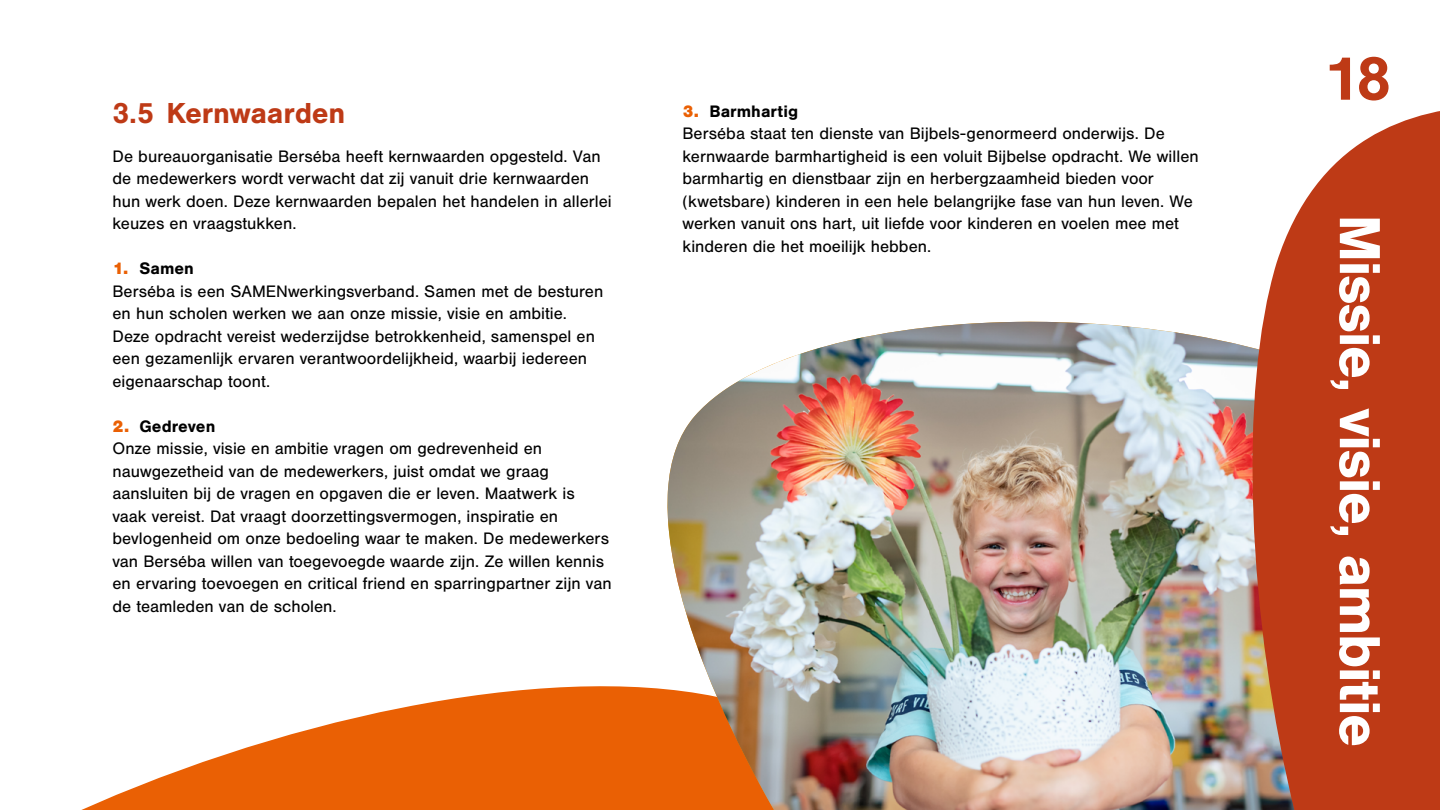
<style>
.page{position:relative;width:1440px;height:810px;background:#fff}
.page>*{position:absolute;margin:0;border:0;box-sizing:border-box;transform-origin:0 0}
.t1{font:700 63.75px "Nimbus San";color:#be3a16}
.t2{font:700 60px "Nimbus San";letter-spacing:-.03em;color:#fff}
.t3{font:700 30px "Nimbus San";letter-spacing:-.01em;color:#be3a16}
.t4{font:17.25px/22.5px "Nimbus San";color:#000}
.s1{font-weight:900;color:#ea6004}
.s2{font-weight:700}
</style>
<div class="page">
<svg style="left:81px;top:686px;width:517px;height:124px;fill:#ea6004"></svg>
<svg style="left:598px;top:321px;width:452px;height:489px"></svg>
<img style="left:629px;top:322px;width:570px;height:488px">
<svg style="left:1199px;top:111px;width:241px;height:699px;fill:#be3a16"></svg>
<h3 class="t3" style="left:112px;top:97px;width:235px">3.5 Kernwaarden</h3>
<p class="t4" style="left:112px;top:145px;width:501px">De bureauorganisatie Berséba heeft kernwaarden opgesteld. Van de medewerkers wordt verwacht dat zij vanuit drie kernwaarden hun werk doen. Deze kernwaarden bepalen het handelen in allerlei keuzes en vraagstukken.</p>
<p class="t4" style="left:112px;top:258px;width:492px"><span class="s1">1.</span> <span class="s2">Samen<br></span>Berséba is een SAMENwerkingsverband. Samen met de besturen en hun scholen werken we aan onze missie, visie en ambitie.<br>Deze opdracht vereist wederzijdse betrokkenheid, samenspel en een gezamenlijk ervaren verantwoordelijkheid, waarbij iedereen eigenaarschap toont.</p>
<p class="t4" style="left:112px;top:415px;width:501px"><span class="s1">2.</span> <span class="s2">Gedreven<br></span>Onze missie, visie en ambitie vragen om gedrevenheid en nauwgezetheid van de medewerkers, juist omdat we graag aansluiten bij de vragen en opgaven die er leven. Maatwerk is vaak vereist. Dat vraagt doorzettingsvermogen, inspiratie en bevlogenheid om onze bedoeling waar te maken. De medewerkers van Berséba willen van toegevoegde waarde zijn. Ze willen kennis en ervaring toevoegen en critical friend en sparringpartner zijn van de teamleden van de scholen.</p>
<p class="t4" style="left:682px;top:100px;width:518px"><span class="s1">3.</span> <span class="s2">Barmhartig<br></span>Berséba staat ten dienste van Bijbels-genormeerd onderwijs. De kernwaarde barmhartigheid is een voluit Bijbelse opdracht. We willen barmhartig en dienstbaar zijn en herbergzaamheid bieden voor (kwetsbare) kinderen in een hele belangrijke fase van hun leven. We werken vanuit ons hart, uit liefde voor kinderen en voelen mee met kinderen die het moeilijk hebben.</p>
<h1 class="t1" style="left:1324px;top:43px;width:69px">18</h1>
<h2 class="t2" style="left:1393px;top:214px;width:535px;rotate:90deg">Missie, visie, ambitie</h2>
</div>
